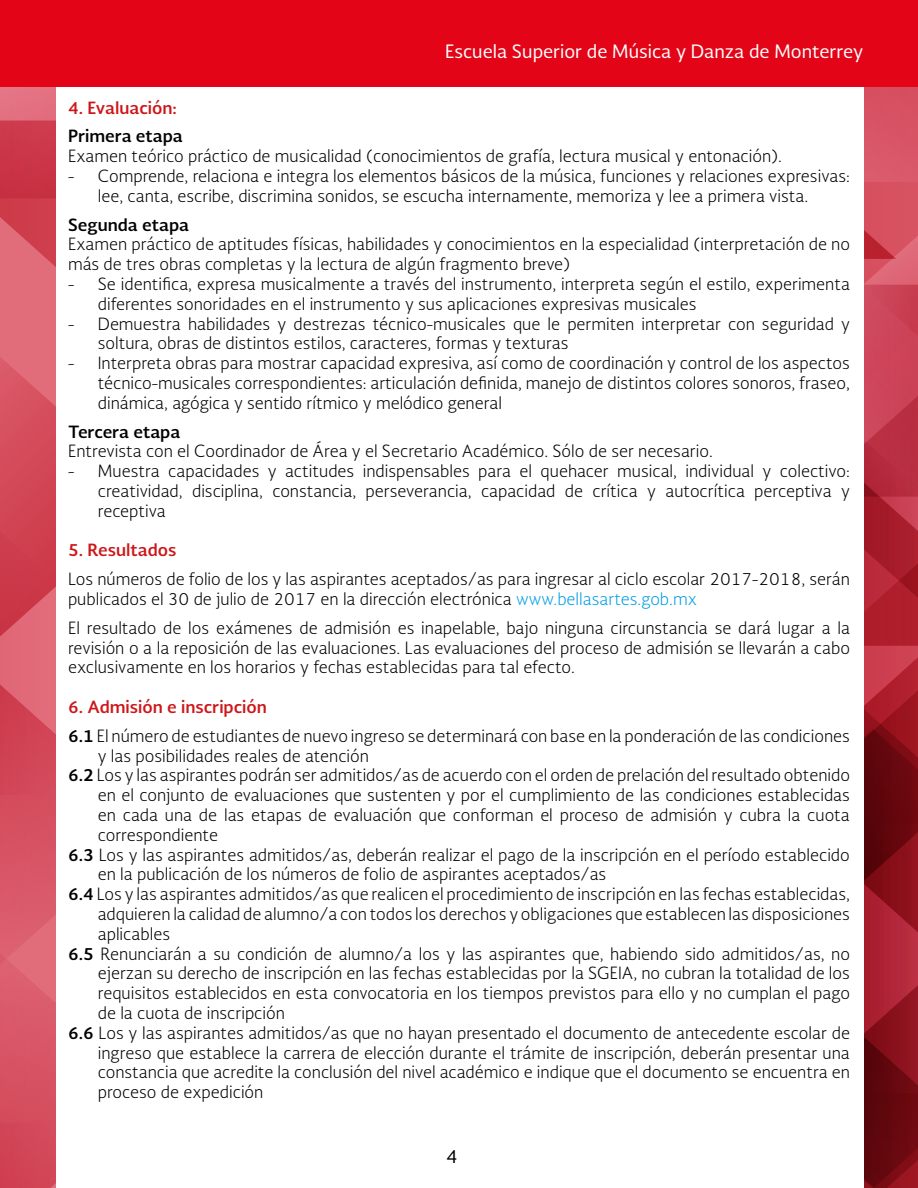
<style>
.page{position:relative;width:918px;height:1188px;background:#fff}
.page>*{position:absolute;margin:0;border:0;box-sizing:border-box;transform-origin:0 0}
.t1{font:18px "Soberana Sans";color:#fff}
.t2{font:18px "Soberana Sans";color:#000}
.t3{font:300 16.5px/19.8px "Soberana Sans";color:#000}
.t4{font:700 16.5px "Soberana Sans";color:#000}
.t5{font:700 16.5px "Soberana Sans";color:#cd171a}
.s1{color:#009fe3}
.s2{font-weight:700;color:#cd171a}
.s3{font-weight:700}
</style>
<div class="page">
<svg style="left:0;top:795px;width:56px;height:154px;background:#d85767"></svg>
<svg style="left:0;top:419px;width:56px;height:109px;background:#d24857"></svg>
<svg style="left:0;top:528px;width:56px;height:267px;background:#d54f5e"></svg>
<svg style="left:0;top:949px;width:56px;height:239px;background:#d75464"></svg>
<svg style="left:900px;top:220px;width:18px;height:160px;background:#d04c5e"></svg>
<div style="left:900px;top:87px;width:18px;height:120px;background:#d85363"></div>
<svg style="left:0;top:87px;width:900px;height:296px;background:#d65363"></svg>
<svg style="left:863px;top:380px;width:55px;height:808px"></svg>
<div style="left:0;top:0;width:918px;height:87px;background:#e30517"></div>
<div style="left:56px;top:87px;width:807px;height:1101px;background:#fff"></div>
<p class="t1" style="left:445px;top:40px;width:420px">Escuela Superior de Música y Danza de Monterrey</p>
<p class="t5" style="left:68px;top:96px;width:110px">4. Evaluación:</p>
<p class="t4" style="left:68px;top:125px;width:116px">Primera etapa</p>
<p class="t3" style="left:68px;top:146px;width:715px">Examen teórico práctico de musicalidad (conocimientos de grafía, lectura musical y entonación).</p>
<p class="t3" style="left:98px;top:166px;width:754px;text-indent:-30px">- Comprende, relaciona e integra los elementos básicos de la música, funciones y relaciones expresivas: lee, canta, escribe, discrimina sonidos, se escucha internamente, memoriza y lee a primera vista.</p>
<p class="t4" style="left:68px;top:213px;width:122px">Segunda etapa</p>
<p class="t3" style="left:68px;top:234px;width:784px">Examen práctico de aptitudes físicas, habilidades y conocimientos en la especialidad (interpretación de no más de tres obras completas y la lectura de algún fragmento breve)</p>
<p class="t3" style="left:98px;top:274px;width:754px;text-indent:-30px">- Se identifica, expresa musicalmente a través del instrumento, interpreta según el estilo, experimenta diferentes sonoridades en el instrumento y sus aplicaciones expresivas musicales</p>
<p class="t3" style="left:98px;top:313px;width:754px;text-indent:-30px">- Demuestra habilidades y destrezas técnico-musicales que le permiten interpretar con seguridad y soltura, obras de distintos estilos, caracteres, formas y texturas</p>
<p class="t3" style="left:98px;top:353px;width:754px;text-align:justify;text-indent:-30px">- Interpreta obras para mostrar capacidad expresiva, así como de coordinación y control de los aspectos técnico-musicales correspondientes: articulación definida, manejo de distintos colores sonoros, fraseo, dinámica, agógica y sentido rítmico y melódico general</p>
<p class="t4" style="left:68px;top:420px;width:114px">Tercera etapa</p>
<p class="t3" style="left:68px;top:441px;width:646px">Entrevista con el Coordinador de Área y el Secretario Académico. Sólo de ser necesario.</p>
<p class="t3" style="left:98px;top:461px;width:754px;text-align:justify;text-indent:-30px">- Muestra capacidades y actitudes indispensables para el quehacer musical, individual y colectivo: creatividad, disciplina, constancia, perseverancia, capacidad de crítica y autocrítica perceptiva y receptiva</p>
<p class="t5" style="left:68px;top:539px;width:110px">5. Resultados</p>
<p class="t3" style="left:68px;top:569px;width:783px">Los números de folio de los y las aspirantes aceptados/as para ingresar al ciclo escolar 2017-2018, serán publicados el 30 de julio de 2017 en la dirección electrónica <span class="s1">www.bellasartes.gob.mx</span></p>
<p class="t3" style="left:68px;top:617px;width:784px;text-align:justify">El resultado de los exámenes de admisión es inapelable, bajo ninguna circunstancia se dará lugar a la revisión o a la reposición de las evaluaciones. Las evaluaciones del proceso de admisión se llevarán a cabo exclusivamente en los horarios y fechas establecidas para tal efecto.</p>
<p class="t3" style="left:68px;top:692px;width:783px;line-height:28.8px"><span class="s2">6. Admisión e inscripción<br></span><span class="s3">6.1</span> El número de estudiantes de nuevo ingreso se determinará con base en la ponderación de las condiciones</p>
<p class="t3" style="left:98px;top:745px;width:273px">y las posibilidades reales de atención</p>
<p class="t3" style="left:68px;top:765px;width:783px"><span class="s3">6.2</span> Los y las aspirantes podrán ser admitidos/as de acuerdo con el orden de prelación del resultado obtenido</p>
<p class="t3" style="left:98px;top:785px;width:754px">en el conjunto de evaluaciones que sustenten y por el cumplimiento de las condiciones establecidas</p>
<p class="t3" style="left:98px;top:805px;width:754px">en cada una de las etapas de evaluación que conforman el proceso de admisión y cubra la cuota</p>
<p class="t3" style="left:98px;top:824px;width:122px">correspondiente</p>
<p class="t3" style="left:68px;top:844px;width:783px"><span class="s3">6.3</span> Los y las aspirantes admitidos/as, deberán realizar el pago de la inscripción en el período establecido</p>
<p class="t3" style="left:98px;top:864px;width:510px">en la publicación de los números de folio de aspirantes aceptados/as</p>
<p class="t3" style="left:68px;top:884px;width:784px"><span class="s3">6.4</span> Los y las aspirantes admitidos/as que realicen el procedimiento de inscripción en las fechas establecidas,</p>
<p class="t3" style="left:98px;top:904px;width:754px">adquieren la calidad de alumno/a con todos los derechos y obligaciones que establecen las disposiciones</p>
<p class="t3" style="left:98px;top:923px;width:74px">aplicables</p>
<p class="t3" style="left:68px;top:943px;width:783px"><span class="s3">6.5</span> Renunciarán a su condición de alumno/a los y las aspirantes que, habiendo sido admitidos/as, no</p>
<p class="t3" style="left:98px;top:963px;width:754px">ejerzan su derecho de inscripción en las fechas establecidas por la SGEIA, no cubran la totalidad de los</p>
<p class="t3" style="left:98px;top:983px;width:754px">requisitos establecidos en esta convocatoria en los tiempos previstos para ello y no cumplan el pago</p>
<p class="t3" style="left:98px;top:1003px;width:189px">de la cuota de inscripción</p>
<p class="t3" style="left:68px;top:1022px;width:783px"><span class="s3">6.6</span> Los y las aspirantes admitidos/as que no hayan presentado el documento de antecedente escolar de</p>
<p class="t3" style="left:98px;top:1042px;width:754px">ingreso que establece la carrera de elección durante el trámite de inscripción, deberán presentar una</p>
<p class="t3" style="left:98px;top:1062px;width:754px">constancia que acredite la conclusión del nivel académico e indique que el documento se encuentra en</p>
<p class="t3" style="left:98px;top:1082px;width:167px">proceso de expedición</p>
<p class="t2" style="left:446px;top:1144px;width:13px">4</p>
</div>
